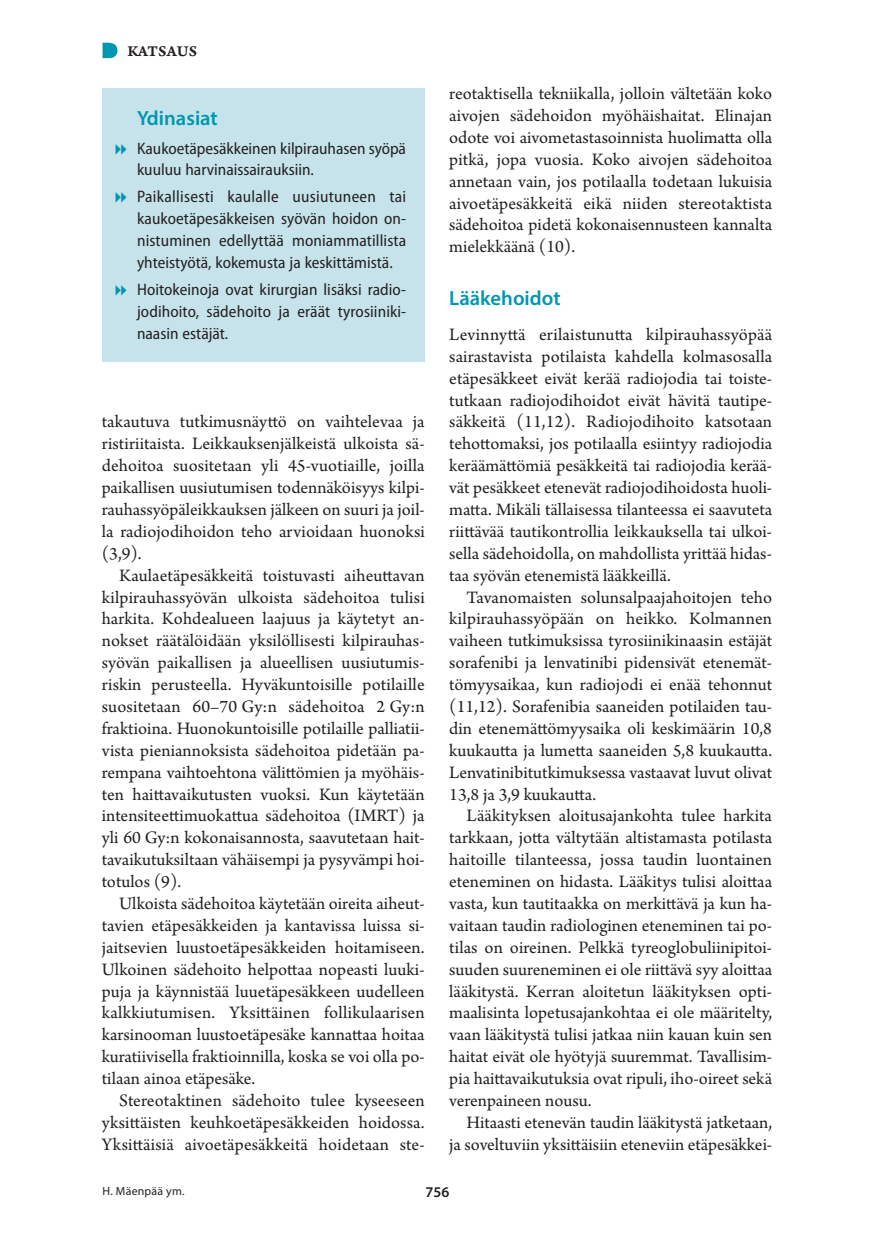
<style>
.page{position:relative;width:874px;height:1241px;background:#fff}
.page>*{position:absolute;margin:0;border:0;box-sizing:border-box;transform-origin:0 0}
.v1{font:600 20.65px "Myriad Pro";color:#0096b1}
.ydinasiat_otsikko_tu{font:600 20.65px "Myriad Pro";color:#0096b1}
.l_ei_sis{font:18.38px/21.9px "Arno Pro";color:#231f20;text-align:justify}
.t1{font:semi-condensed 16.62px/21.9px "Myriad Pro";color:#231f20;text-align:justify}
.vinj{font:15.75px "Arno Pro Smbd Caption";letter-spacing:.005em;color:#231f20}
.t2{font:600 14.88px "Myriad Pro";color:#231f20}
.Ala{font:11.9px "Myriad Pro";letter-spacing:.02em;color:#231f20}
</style>
<div class="page">
<svg style="left:102px;top:43px;width:15px;height:15px"></svg>
<div style="left:102px;top:88px;width:322px;height:274px;background:#c6e3eb"></div>
<p class="vinj" style="left:127px;top:41px;width:71px">KATSAUS</p>
<p class="ydinasiat_otsikko_tu" style="left:137px;top:105px;width:82px">Ydinasiat</p>
<p class="t1" style="left:137px;top:137px;width:270px">Kaukoetäpesäkkeinen kilpirauhasen syöpä kuuluu harvinaissairauksiin.</p>
<p class="t1" style="left:137px;top:185px;width:270px">Paikallisesti kaulalle uusiutuneen tai kaukoetäpesäkkeisen syövän hoidon on&shy;nistuminen edellyttää moniammatillista yhteistyötä, kokemusta ja keskittämistä.</p>
<p class="t1" style="left:137px;top:278px;width:270px">Hoitokeinoja ovat kirurgian lisäksi radio&shy;jodihoito, sädehoito ja eräät tyrosiiniki&shy;naasin estäjät.</p>
<p class="l_ei_sis" style="left:102px;top:412px;width:324px">takautuva tutkimusnäyttö on vaihtelevaa ja ristiriitaista. Leikkauksenjälkeistä ulkoista sä&shy;dehoitoa suositetaan yli 45-vuotiaille, joilla paikallisen uusiutumisen todennäköisyys kilpi&shy;rauhassyöpäleikkauksen jälkeen on suuri ja joil&shy;la radiojodihoidon teho arvioidaan huonoksi (3,9).</p>
<p class="l_ei_sis" style="left:102px;top:565px;width:324px;text-indent:17px">Kaulaetäpesäkkeitä toistuvasti aiheuttavan kilpirauhassyövän ulkoista sädehoitoa tulisi harkita. Kohdealueen laajuus ja käytetyt an&shy;nokset räätälöidään yksilöllisesti kilpirauhas&shy;syövän paikallisen ja alueellisen uusiutumis&shy;riskin perusteella. Hyväkuntoisille potilaille suositetaan 60–70 Gy:n sädehoitoa 2 Gy:n fraktioina. Huonokuntoisille potilaille palliatii&shy;vista pieniannoksista sädehoitoa pidetään pa&shy;rempana vaihtoehtona välittömien ja myöhäis&shy;ten haittavaikutusten vuoksi. Kun käytetään intensiteettimuokattua sädehoitoa (IMRT) ja yli 60 Gy:n kokonaisannosta, saavutetaan hait&shy;tavaikutuksiltaan vähäisempi ja pysyvämpi hoi&shy;totulos (9).</p>
<p class="l_ei_sis" style="left:102px;top:893px;width:324px;text-indent:17px">Ulkoista sädehoitoa käytetään oireita aiheut&shy;tavien etäpesäkkeiden ja kantavissa luissa si&shy;jaitsevien luustoetäpesäkkeiden hoitamiseen.<br>Ulkoinen sädehoito helpottaa nopeasti luuki&shy;puja ja käynnistää luuetäpesäkkeen uudelleen kalkkiutumisen. Yksittäinen follikulaarisen karsinooman luustoetäpesäke kannattaa hoitaa kuratiivisella fraktioinnilla, koska se voi olla po&shy;tilaan ainoa etäpesäke.</p>
<p class="l_ei_sis" style="left:102px;top:1090px;width:324px;text-indent:17px">Stereotaktinen sädehoito tulee kyseeseen yksittäisten keuhkoetäpesäkkeiden hoidossa.<br>Yksittäisiä aivoetäpesäkkeitä hoidetaan ste-</p>
<p class="l_ei_sis" style="left:449px;top:84px;width:324px">reotaktisella tekniikalla, jolloin vältetään koko aivojen sädehoidon myöhäishaitat. Elinajan odote voi aivometastasoinnista huolimatta olla pitkä, jopa vuosia. Koko aivojen sädehoitoa annetaan vain, jos potilaalla todetaan lukuisia aivoetäpesäkkeitä eikä niiden stereotaktista sädehoitoa pidetä kokonaisennusteen kannalta mielekkäänä (10).</p>
<p class="v1" style="left:449px;top:285px;width:113px">Lääkehoidot</p>
<p class="l_ei_sis" style="left:449px;top:324px;width:324px">Levinnyttä erilaistunutta kilpirauhassyöpää sairastavista potilaista kahdella kolmasosalla etäpesäkkeet eivät kerää radiojodia tai toiste&shy;tutkaan radiojodihoidot eivät hävitä tautipe&shy;säkkeitä (11,12). Radiojodihoito katsotaan tehottomaksi, jos potilaalla esiintyy radiojodia keräämättömiä pesäkkeitä tai radiojodia kerää&shy;vät pesäkkeet etenevät radiojodihoidosta huoli&shy;matta. Mikäli tällaisessa tilanteessa ei saavuteta riittävää tautikontrollia leikkauksella tai ulkoi&shy;sella sädehoidolla, on mahdollista yrittää hidas&shy;taa syövän etenemistä lääkkeillä.</p>
<p class="l_ei_sis" style="left:449px;top:587px;width:324px;text-indent:17px">Tavanomaisten solunsalpaajahoitojen teho kilpirauhassyöpään on heikko. Kolmannen vaiheen tutkimuksissa tyrosiinikinaasin estäjät sorafenibi ja lenvatinibi pidensivät etenemät&shy;tömyysaikaa, kun radiojodi ei enää tehonnut (11,12). Sorafenibia saaneiden potilaiden tau&shy;din etenemättömyysaika oli keskimäärin 10,8 kuukautta ja lumetta saaneiden 5,8 kuukautta.<br>Lenvatinibitutkimuksessa vastaavat luvut olivat 13,8 ja 3,9 kuukautta.</p>
<p class="l_ei_sis" style="left:449px;top:805px;width:324px;text-indent:17px">Lääkityksen aloitusajankohta tulee harkita tarkkaan, jotta vältytään altistamasta potilasta haitoille tilanteessa, jossa taudin luontainen eteneminen on hidasta. Lääkitys tulisi aloittaa vasta, kun tautitaakka on merkittävä ja kun ha&shy;vaitaan taudin radiologinen eteneminen tai po&shy;tilas on oireinen. Pelkkä tyreoglobuliinipitoi&shy;suuden suureneminen ei ole riittävä syy aloittaa lääkitystä. Kerran aloitetun lääkityksen opti&shy;maalisinta lopetusajankohtaa ei ole määritelty, vaan lääkitystä tulisi jatkaa niin kauan kuin sen haitat eivät ole hyötyjä suuremmat. Tavallisim&shy;pia haittavaikutuksia ovat ripuli, iho-oireet sekä verenpaineen nousu.</p>
<p class="l_ei_sis" style="left:449px;top:1112px;width:324px;text-align:right">Hitaasti etenevän taudin lääkitystä jatketaan,<br>ja soveltuviin yksittäisiin eteneviin etäpesäkkei-</p>
<p class="Ala" style="left:102px;top:1183px;width:83px">H. Mäenpää ym.</p>
<p class="t2" style="left:425px;top:1182px;width:25px">756</p>
</div>
